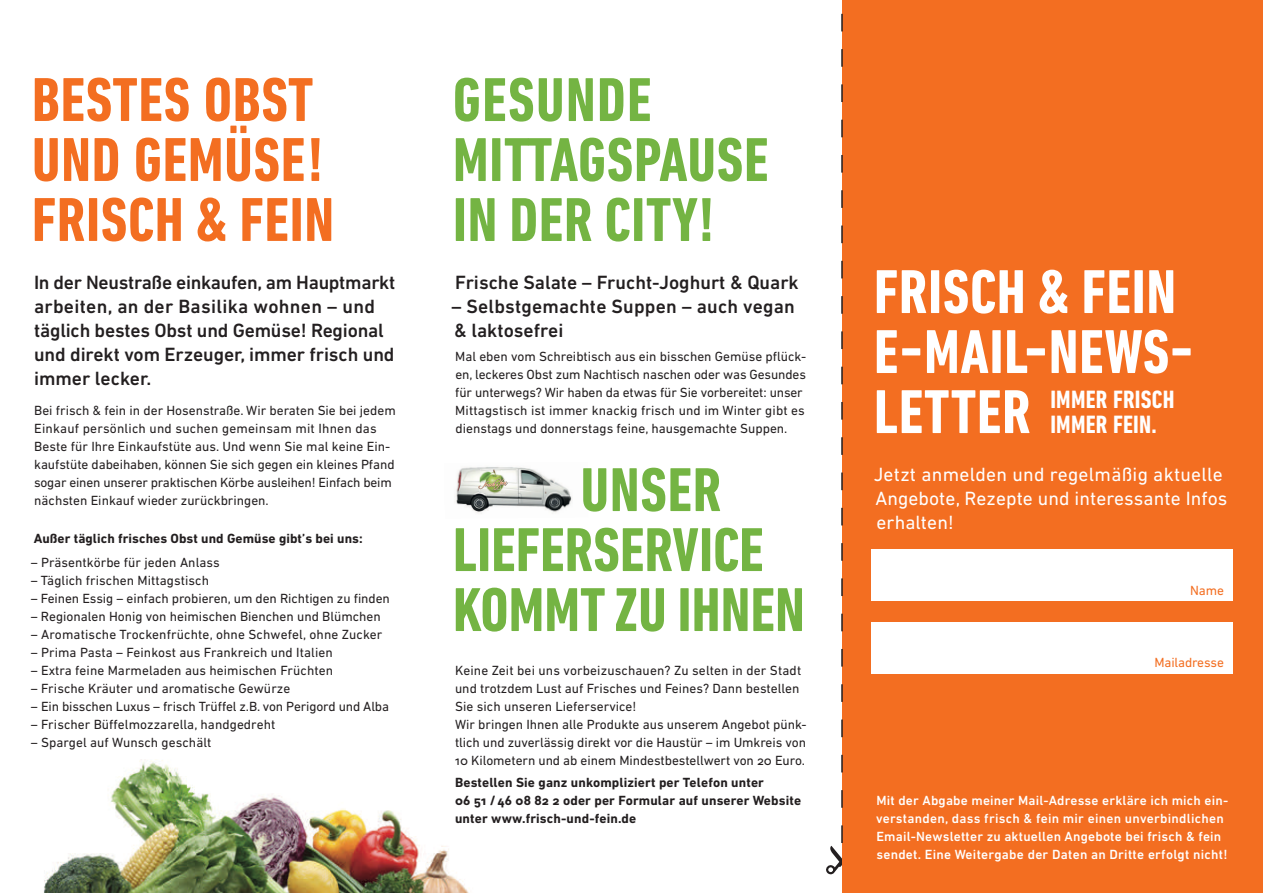
<style>
.page{position:relative;width:1263px;height:893px;background:#fff}
.page>*{position:absolute;margin:0;border:0;box-sizing:border-box;transform-origin:0 0}
.t1{font:700 condensed 63px/60px "DIN Next LT Pro";color:#74b443}
.t2{font:700 condensed 63px/60px "DIN Next LT Pro";letter-spacing:.01em;color:#f36e21}
.t3{font:700 condensed 63px/60px "DIN Next LT Pro";letter-spacing:.01em;color:#fff}
.t4{font:700 condensed 25.5px/25.5px "DIN Next LT Pro";letter-spacing:.01em;color:#fff}
.t5{font:500 19.5px/24px "DIN Next LT Pro";color:#231f20}
.t6{font:19.5px/24px "DIN Next LT Pro";letter-spacing:.005em;color:#fff}
.t7{font:13.5px/18px "DIN Next LT Pro";color:#231f20}
.t8{font:500 13.5px/18px "DIN Next LT Pro";letter-spacing:.015em;color:#fff}
.t9{font:700 13.5px/18px "DIN Next LT Pro";letter-spacing:.01em;color:#231f20}
.t10{font:13.5px "DIN Next LT Pro";letter-spacing:-.01em;color:#f36e21}
</style>
<div class="page">
<img style="left:454px;top:467px;width:118px;height:47px">
<img style="left:44px;top:759px;width:426px;height:134px">
<div style="left:842px;top:0;width:421px;height:893px;background:#f36e21"></div>
<div style="left:872px;top:622px;width:361px;height:51px;background:#fff"></div>
<div style="left:872px;top:550px;width:361px;height:51px;background:#fff"></div>
<svg style="left:826px;top:14px;width:17px;height:861px"></svg>
<img style="left:479px;top:469px;width:27px;height:25px">
<svg style="left:478px;top:479px;width:29px;height:11px"></svg>
<h1 class="t2" style="left:32px;top:70px;width:304px">BESTES OBST<br>UND GEMÜSE!<br>FRISCH &amp; FEIN</h1>
<h3 class="t5" style="left:34px;top:270px;width:363px">In der Neustraße einkaufen, am Hauptmarkt arbeiten, an der Basilika wohnen – und täglich bestes Obst und Gemüse! Regional und direkt vom Erzeuger, immer frisch und immer lecker.</h3>
<p class="t7" style="left:34px;top:401px;width:363px">Bei frisch &amp; fein in der Hosenstraße. Wir beraten Sie bei jedem Einkauf persönlich und suchen gemeinsam mit Ihnen das Beste für Ihre Einkaufstüte aus. Und wenn Sie mal keine Ein&shy;kaufstüte dabeihaben, können Sie sich gegen ein kleines Pfand sogar einen unserer praktischen Körbe ausleihen! Einfach beim nächsten Einkauf wieder zurückbringen.</p>
<p class="t9" style="left:34px;top:529px;width:330px">Außer täglich frisches Obst und Gemüse gibt’s bei uns:</p>
<p class="t7" style="left:31px;top:553px;width:191px">– Präsentkörbe für jeden Anlass</p>
<p class="t7" style="left:31px;top:571px;width:180px">– Täglich frischen Mittagstisch</p>
<p class="t7" style="left:31px;top:589px;width:361px">– Feinen Essig – einfach probieren, um den Richtigen zu finden</p>
<p class="t7" style="left:31px;top:607px;width:351px">– Regionalen Honig von heimischen Bienchen und Blümchen</p>
<p class="t7" style="left:31px;top:625px;width:353px">– Aromatische Trockenfrüchte, ohne Schwefel, ohne Zucker</p>
<p class="t7" style="left:31px;top:643px;width:303px">– Prima Pasta – Feinkost aus Frankreich und Italien</p>
<p class="t7" style="left:31px;top:661px;width:304px">– Extra feine Marmeladen aus heimischen Früchten</p>
<p class="t7" style="left:31px;top:679px;width:261px">– Frische Kräuter und aromatische Gewürze</p>
<p class="t7" style="left:31px;top:697px;width:360px">– Ein bisschen Luxus – frisch Trüffel z.B. von Perigord und Alba</p>
<p class="t7" style="left:31px;top:715px;width:246px">– Frischer Büffelmozzarella, handgedreht</p>
<p class="t7" style="left:31px;top:733px;width:182px">– Spargel auf Wunsch geschält</p>
<h1 class="t1" style="left:453px;top:70px;width:317px">GESUNDE<br>MITTAGSPAUSE<br>IN DER CITY!</h1>
<h3 class="t5" style="left:455px;top:270px;width:345px">Frische Salate – Frucht-Joghurt &amp; Quark</h3>
<h3 class="t5" style="left:451px;top:294px;width:345px">– Selbstgemachte Suppen – auch vegan &amp; laktosefrei</h3>
<p class="t7" style="left:455px;top:347px;width:352px">Mal eben vom Schreibtisch aus ein bisschen Gemüse pflück&shy;en, leckeres Obst zum Nachtisch naschen oder was Gesundes für unterwegs? Wir haben da etwas für Sie vorbereitet: unser Mittagstisch ist immer knackig frisch und im Winter gibt es dienstags und donnerstags feine, hausgemachte Suppen.</p>
<h1 class="t3" style="left:874px;top:262px;width:321px">FRISCH &amp; FEIN<br>E-MAIL-NEWS-<br>LETTER</h1>
<h2 class="t4" style="left:1050px;top:386px;width:126px">IMMER FRISCH<br>IMMER FEIN.</h2>
<h1 class="t1" style="left:453px;top:460px;width:353px;text-indent:128px">UNSER<br>LIEFERSERVICE<br>KOMMT ZU IHNEN</h1>
<h3 class="t6" style="left:874px;top:462px;width:355px">Jetzt anmelden und regelmäßig aktuelle<br>Angebote, Rezepte und interessante Infos erhalten!</h3>
<p class="t10" style="left:1190px;top:583px;width:35px">Name</p>
<p class="t7" style="left:455px;top:661px;width:353px">Keine Zeit bei uns vorbeizuschauen? Zu selten in der Stadt und trotzdem Lust auf Frisches und Feines? Dann bestellen Sie sich unseren Lieferservice!<br>Wir bringen Ihnen alle Produkte aus unserem Angebot pünk&shy;tlich und zuverlässig direkt vor die Haustür – im Umkreis von 10 Kilometern und ab einem Mindestbestellwert von 20 Euro.</p>
<p class="t9" style="left:455px;top:773px;width:348px">Bestellen Sie ganz unkompliziert per Telefon unter<br>06 51 / 46 08 82 2 oder per Formular auf unserer Website unter www.frisch-und-fein.de</p>
<p class="t10" style="left:1154px;top:655px;width:71px">Mailadresse</p>
<p class="t8" style="left:876px;top:791px;width:354px">Mit der Abgabe meiner Mail-Adresse erkläre ich mich ein&shy;verstanden, dass frisch &amp; fein mir einen unverbindlichen Email-Newsletter zu aktuellen Angebote bei frisch &amp; fein sendet. Eine Weitergabe der Daten an Dritte erfolgt nicht!</p>
</div>
